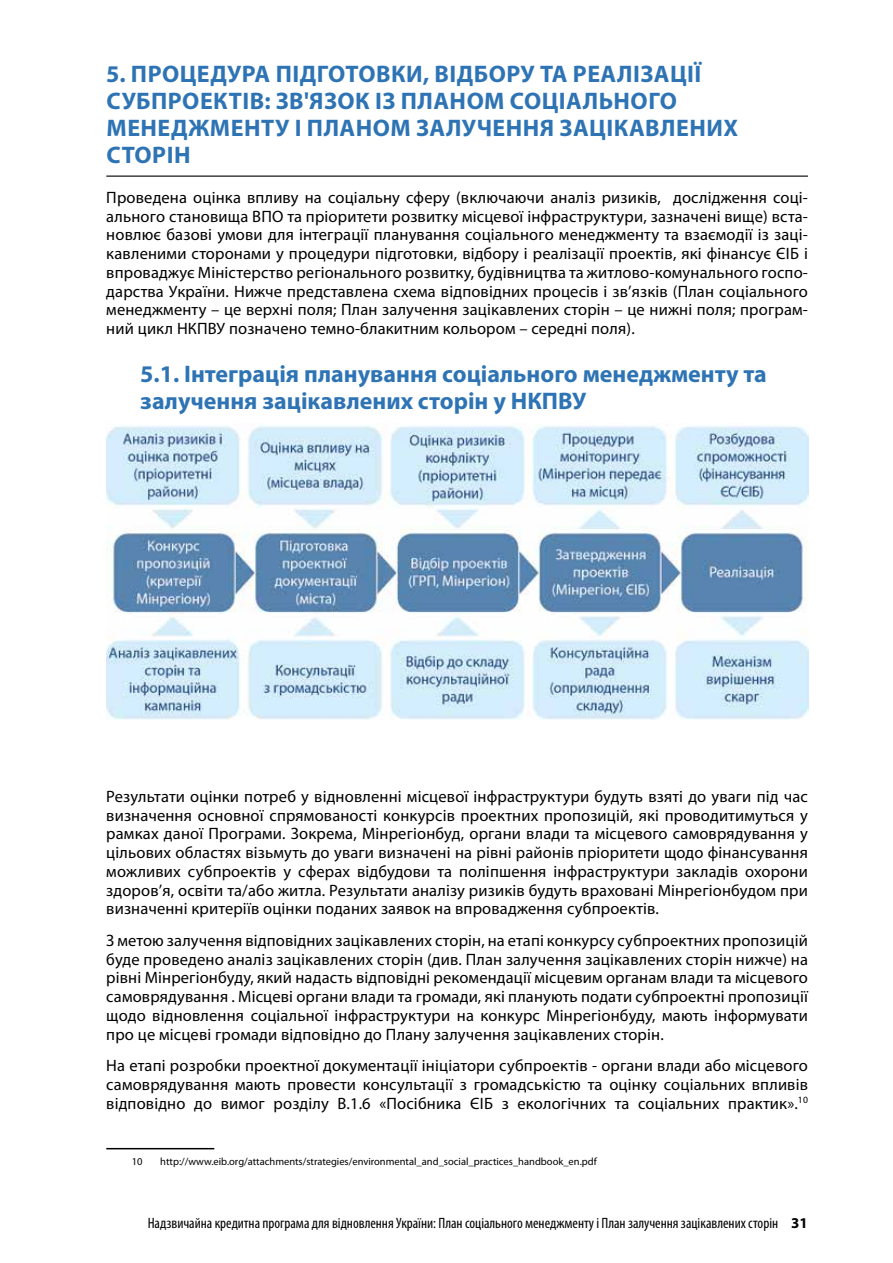
<style>
.page{position:relative;width:893px;height:1263px;background:#fff}
.page>*{position:absolute;margin:0;border:0;box-sizing:border-box;transform-origin:0 0}
.t1{font:700 24px/27px "Myriad Pro";letter-spacing:.015em;color:#2e74b5}
.t2{font:16.5px/18.8px "Myriad Pro";letter-spacing:.01em;color:#000;text-align:justify}
.t3{font:condensed 15px "Myriad Pro";color:#000}
.t4{font:10.5px "Myriad Pro";color:#000}
.s1{font-weight:700;font-stretch:normal}
</style>
<div class="page">
<hr style="left:106px;top:176px;width:702px;height:1px;background:#000">
<img style="left:106px;top:426px;width:702px;height:293px">
<hr style="left:106px;top:1148px;width:108px;height:1px;background:#000">
<h1 class="t1" style="left:106px;top:59px;width:633px">5. ПРОЦЕДУРА ПІДГОТОВКИ, ВІДБОРУ ТА РЕАЛІЗАЦІЇ СУБПРОЕКТІВ: ЗВ'ЯЗОК ІЗ ПЛАНОМ СОЦІАЛЬНОГО МЕНЕДЖМЕНТУ І ПЛАНОМ ЗАЛУЧЕННЯ ЗАЦІКАВЛЕНИХ СТОРІН</h1>
<p class="t2" style="left:106px;top:188px;width:703px">Проведена оцінка впливу на соціальну сферу (включаючи аналіз ризиків, дослідження соці&shy;ального становища ВПО та пріоритети розвитку місцевої інфраструктури, зазначені вище) вста&shy;новлює базові умови для інтеграції планування соціального менеджменту та взаємодії із заці&shy;кавленими сторонами у процедури підготовки, відбору і реалізації проектів, які фінансує ЄІБ і впроваджує Міністерство регіонального розвитку, будівництва та житлово-комунального госпо&shy;дарства України. Нижче представлена схема відповідних процесів і зв’язків (План соціального менеджменту – це верхні поля; План залучення зацікавлених сторін – це нижні поля; програм&shy;ний цикл НКПВУ позначено темно-блакитним кольором – середні поля).</p>
<h1 class="t1" style="left:140px;top:360px;width:628px">5.1. Інтеграція планування соціального менеджменту та залучення зацікавлених сторін у НКПВУ</h1>
<p class="t2" style="left:106px;top:787px;width:703px">Результати оцінки потреб у відновленні місцевої інфраструктури будуть взяті до уваги під час визначення основної спрямованості конкурсів проектних пропозицій, які проводитимуться у рамках даної Програми. Зокрема, Мінрегіонбуд, органи влади та місцевого самоврядування у цільових областях візьмуть до уваги визначені на рівні районів пріоритети щодо фінансування можливих субпроектів у сферах відбудови та поліпшення інфраструктури закладів охорони здоров’я, освіти та/або житла. Результати аналізу ризиків будуть враховані Мінрегіонбудом при визначенні критеріїв оцінки поданих заявок на впровадження субпроектів.</p>
<p class="t2" style="left:106px;top:931px;width:703px">З метою залучення відповідних зацікавлених сторін, на етапі конкурсу субпроектних пропозицій буде проведено аналіз зацікавлених сторін (див. План залучення зацікавлених сторін нижче) на рівні Мінрегіонбуду, який надасть відповідні рекомендації місцевим органам влади та місцевого самоврядування . Місцеві органи влади та громади, які планують подати субпроектні пропозиції щодо відновлення соціальної інфраструктури на конкурс Мінрегіонбуду, мають інформувати про це місцеві громади відповідно до Плану залучення зацікавлених сторін.</p>
<p class="t2" style="left:106px;top:1056px;width:703px">На етапі розробки проектної документації ініціатори субпроектів - органи влади або місцевого самоврядування мають провести консультації з громадськістю та оцінку соціальних впливів відповідно до вимог розділу B.1.6 «Посібника ЄІБ з екологічних та соціальних практик».<sup>10</sup></p>
<p class="t4" style="left:132px;top:1155px;width:12px">10</p>
<p class="t4" style="left:160px;top:1155px;width:438px">http://www.eib.org/attachments/strategies/environmental_and_social_practices_handbook_en.pdf</p>
<p class="t3" style="left:148px;top:1214px;width:662px">Надзвичайна кредитна програма для відновлення України: План соціального менеджменту і План залучення зацікавлених сторін <span class="s1">31</span></p>
</div>
